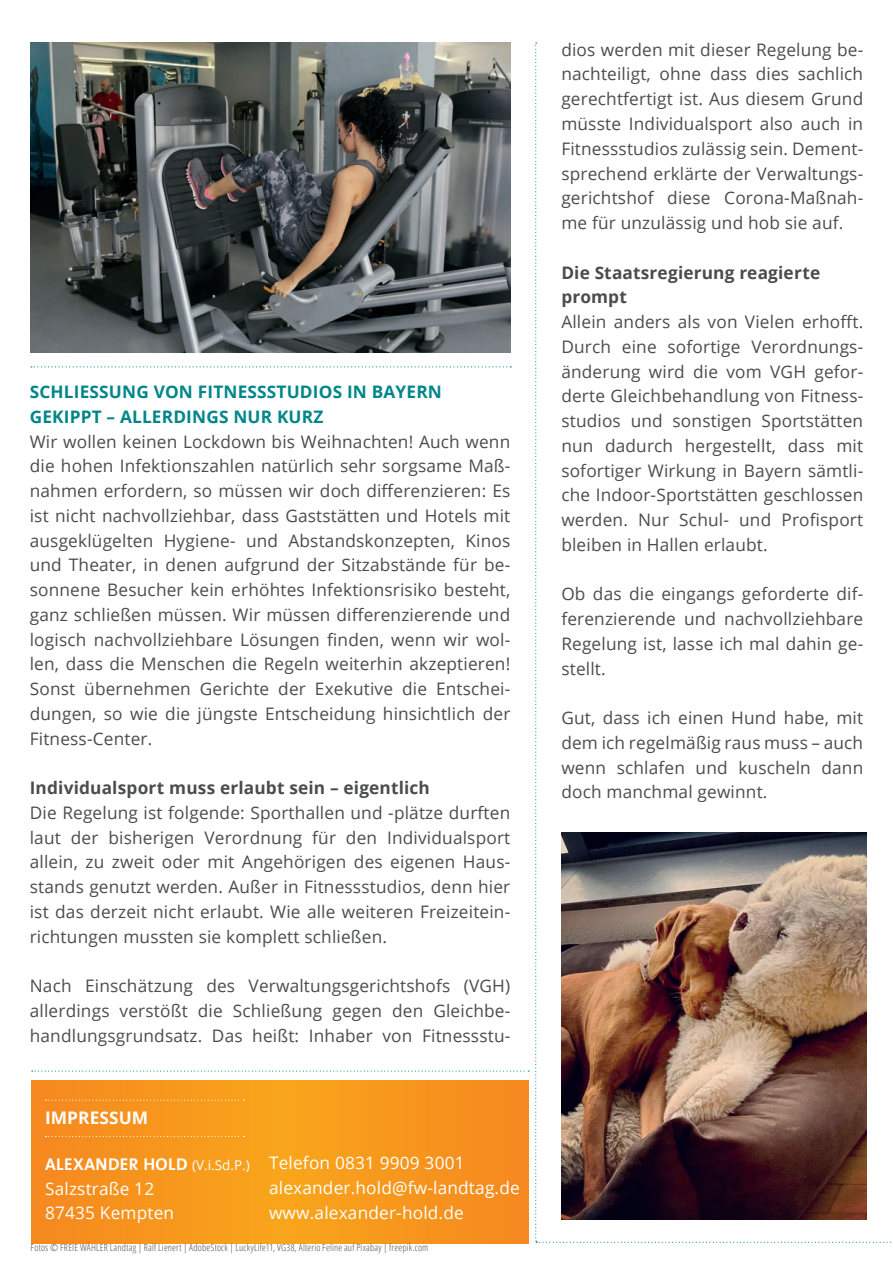
<style>
.page{position:relative;width:893px;height:1263px;background:#fff}
.page>*{position:absolute;margin:0;border:0;box-sizing:border-box;transform-origin:0 0}
.t1{font:17.25px/24.8px "Open Sans";letter-spacing:.01em;color:#4b4c4d;text-align:justify}
.t2{font:17.25px/24.8px "Open Sans";letter-spacing:.01em;color:#fff}
.t3{font:700 17.25px/24.8px "Open Sans";letter-spacing:.01em;color:#4b4c4d}
.t4{font:700 17.25px/24.8px "Open Sans";letter-spacing:.01em;color:#008689}
.t5{font:700 17.25px "The Mix";letter-spacing:.025em;color:#fff}
.t6{font:700 17.25px "Open Sans";letter-spacing:.005em;color:#fff}
.t7{font:300 condensed 9.75px "Open Sans";letter-spacing:.02em;color:#4b4c4d}
.s1{font-family:"Open Sans";font-weight:400;font-size:13.5px}
</style>
<div class="page">
<svg style="left:535px;top:43px;width:356px;height:1200px"></svg>
<svg style="left:31px;top:1080px;width:498px;height:163px;background:#f7961d"></svg>
<svg style="left:46px;top:1099px;width:198px;height:2px"></svg>
<svg style="left:46px;top:1136px;width:198px;height:1px"></svg>
<svg style="left:32px;top:1070px;width:497px;height:2px"></svg>
<img style="left:31px;top:43px;width:480px;height:309px">
<svg style="left:31px;top:366px;width:480px;height:1px"></svg>
<img style="left:561px;top:832px;width:305px;height:387px">
<p class="t4" style="left:30px;top:379px;width:414px">SCHLIESSUNG VON FITNESSSTUDIOS IN BAYERN<br>GEKIPPT – ALLERDINGS NUR KURZ</p>
<p class="t1" style="left:30px;top:428px;width:482px">Wir wollen keinen Lockdown bis Weihnachten! Auch wenn die hohen Infektionszahlen natürlich sehr sorgsame Maß&shy;nahmen erfordern, so müssen wir doch differenzieren: Es ist nicht nachvollziehbar, dass Gaststätten und Hotels mit ausgeklügelten Hygiene- und Abstandskonzepten, Kinos und Theater, in denen aufgrund der Sitzabstände für be&shy;sonnene Besucher kein erhöhtes Infektionsrisiko besteht, ganz schließen müssen. Wir müssen differenzierende und logisch nachvollziehbare Lösungen finden, wenn wir wol&shy;len, dass die Menschen die Regeln weiterhin akzeptieren!<br>Sonst übernehmen Gerichte der Exekutive die Entschei&shy;dungen, so wie die jüngste Entscheidung hinsichtlich der Fitness-Center.</p>
<p class="t3" style="left:30px;top:775px;width:402px">Individualsport muss erlaubt sein – eigentlich</p>
<p class="t1" style="left:30px;top:800px;width:482px">Die Regelung ist folgende: Sporthallen und -plätze durften laut der bisherigen Verordnung für den Individualsport allein, zu zweit oder mit Angehörigen des eigenen Haus&shy;stands genutzt werden. Außer in Fitnessstudios, denn hier ist das derzeit nicht erlaubt. Wie alle weiteren Freizeitein&shy;richtungen mussten sie komplett schließen.</p>
<p class="t1" style="left:30px;top:973px;width:482px">Nach Einschätzung des Verwaltungsgerichtshofs (VGH) allerdings verstößt die Schließung gegen den Gleichbe&shy;handlungsgrundsatz. Das heißt: Inhaber von Fitnessstu-</p>
<p class="t6" style="left:45px;top:1105px;width:105px">IMPRESSUM</p>
<p class="t5" style="left:45px;top:1150px;width:206px">ALEXANDER HOLD <span class="s1">(V.i.Sd.P.)</span></p>
<p class="t2" style="left:45px;top:1175px;width:131px">Salzstraße 12<br>87435 Kempten</p>
<p class="t2" style="left:269px;top:1150px;width:252px">Telefon 0831 9909 3001 alexander.hold@fw-landtag.de www.alexander-hold.de</p>
<p class="t7" style="left:31px;top:1241px;width:399px">Fotos © FREIE WÄHLER Landtag | Ralf Lienert | AdobeStock | LuckyLife11, VG38, Alterio Feline auf Pixabay | freepik.com</p>
<p class="t1" style="left:561px;top:37px;width:303px">dios werden mit dieser Regelung be&shy;nachteiligt, ohne dass dies sachlich gerechtfertigt ist. Aus diesem Grund müsste Individualsport also auch in Fitnessstudios zulässig sein. Dement&shy;sprechend erklärte der Verwaltungs&shy;gerichtshof diese Corona-Maßnah&shy;me für unzulässig und hob sie auf.</p>
<p class="t3" style="left:561px;top:259px;width:260px">Die Staatsregierung reagierte prompt</p>
<p class="t1" style="left:561px;top:309px;width:303px">Allein anders als von Vielen erhofft.<br>Durch eine sofortige Verordnungs&shy;änderung wird die vom VGH gefor&shy;derte Gleichbehandlung von Fitness&shy;studios und sonstigen Sportstätten nun dadurch hergestellt, dass mit sofortiger Wirkung in Bayern sämtli&shy;che Indoor-Sportstätten geschlossen werden. Nur Schul- und Profisport bleiben in Hallen erlaubt.</p>
<p class="t1" style="left:561px;top:581px;width:303px">Ob das die eingangs geforderte dif&shy;ferenzierende und nachvollziehbare Regelung ist, lasse ich mal dahin ge&shy;stellt.</p>
<p class="t1" style="left:561px;top:705px;width:303px">Gut, dass ich einen Hund habe, mit dem ich regelmäßig raus muss – auch wenn schlafen und kuscheln dann doch manchmal gewinnt.</p>
</div>
